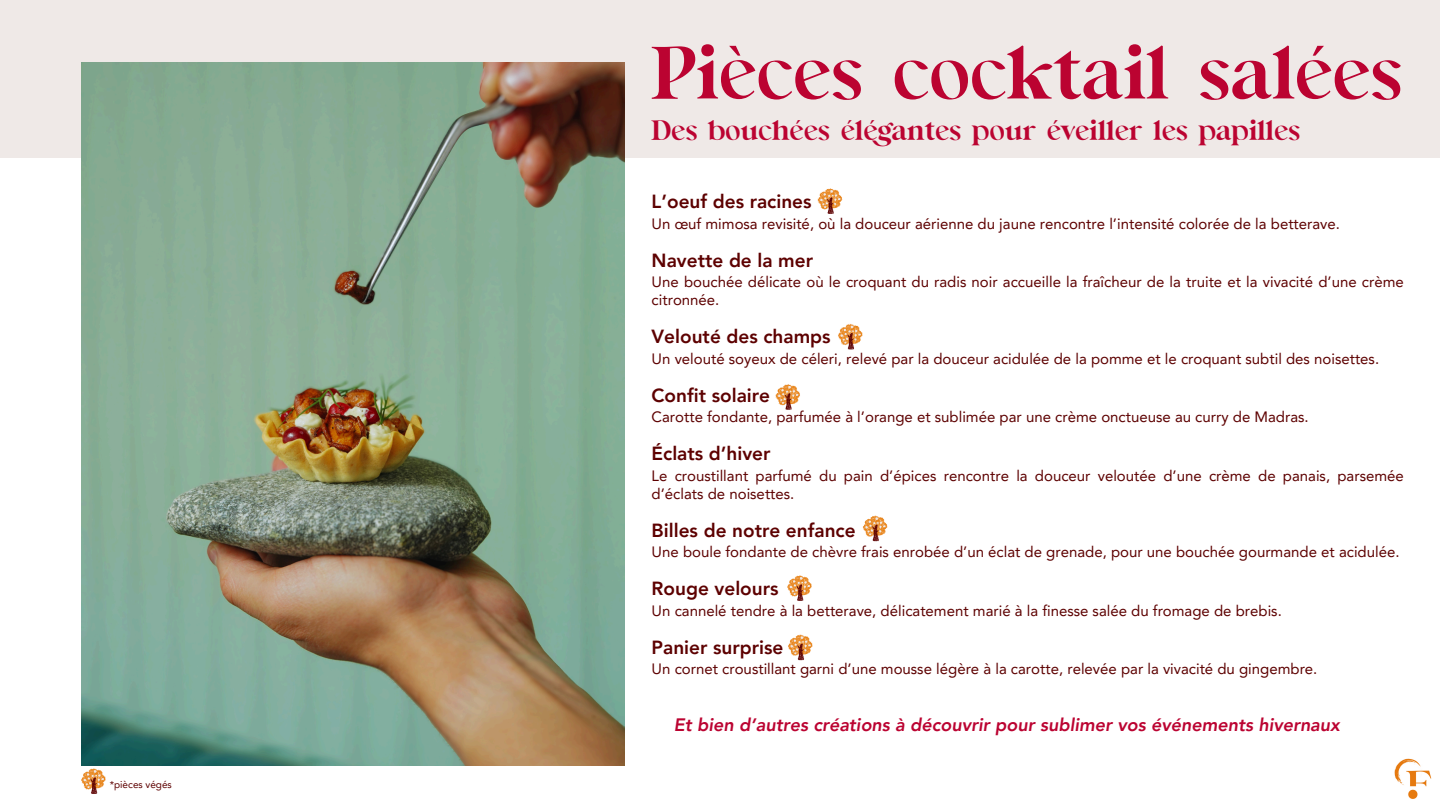
<style>
.page{position:relative;width:1440px;height:810px;background:#fff}
.page>*{position:absolute;margin:0;border:0;box-sizing:border-box;transform-origin:0 0}
.t1{font:75px "Voltaire Frangela";letter-spacing:.01em;color:#bb0331}
.t2{font:28px "Voltaire Frangela";letter-spacing:.01em;color:#bb0331}
.t3{font:800 19px "Avenir LT Pro";color:#5d0101}
.t4{font:italic 800 18px "Avenir LT Pro";color:#bb0331}
.t5{font:15px/18px "Avenir LT Pro";color:#5d0101}
.t6{font:10px "Avenir LT Pro";color:#5d0101}
</style>
<div class="page">
<img style="left:1394px;top:758px;width:38px;height:41px">
<div style="left:0;top:0;width:1440px;height:158px;background:#efe9e7"></div>
<img style="left:81px;top:63px;width:544px;height:703px">
<svg style="left:838px;top:324px;width:25px;height:26px"></svg>
<svg style="left:775px;top:384px;width:25px;height:26px"></svg>
<svg style="left:863px;top:515px;width:24px;height:26px"></svg>
<svg style="left:787px;top:575px;width:25px;height:26px"></svg>
<svg style="left:788px;top:634px;width:25px;height:26px"></svg>
<svg style="left:81px;top:768px;width:25px;height:26px"></svg>
<svg style="left:818px;top:188px;width:24px;height:26px"></svg>
<h4 class="t6" style="left:110px;top:781px;width:64px">*pièces végés</h4>
<h1 class="t1" style="left:652px;top:32px;width:752px">Pièces cocktail salées</h1>
<h4 class="t2" style="left:652px;top:114px;width:650px">Des bouchées élégantes pour éveiller les papilles</h4>
<h2 class="t3" style="left:652px;top:194px;width:162px">L’oeuf des racines</h2>
<h2 class="t5" style="left:652px;top:216px;width:690px">Un œuf mimosa revisité, où la douceur aérienne du jaune rencontre l’intensité colorée de la betterave.</h2>
<p class="t3" style="left:652px;top:252px;width:163px">Navette de la mer</p>
<p class="t5" style="left:652px;top:274px;width:754px">Une bouchée délicate où le croquant du radis noir accueille la fraîcheur de la truite et la vivacité d’une crème citronnée.</p>
<p class="t3" style="left:652px;top:329px;width:181px">Velouté des champs</p>
<p class="t5" style="left:652px;top:351px;width:729px">Un velouté soyeux de céleri, relevé par la douceur acidulée de la pomme et le croquant subtil des noisettes.</p>
<h4 class="t3" style="left:652px;top:387px;width:120px">Confit solaire</h4>
<h4 class="t5" style="left:652px;top:409px;width:659px">Carotte fondante, parfumée à l’orange et sublimée par une crème onctueuse au curry de Madras.</h4>
<h4 class="t3" style="left:652px;top:446px;width:120px">Éclats d’hiver</h4>
<h4 class="t5" style="left:652px;top:468px;width:754px">Le croustillant parfumé du pain d’épices rencontre la douceur veloutée d’une crème de panais, parsemée d’éclats de noisettes.</h4>
<h4 class="t3" style="left:652px;top:522px;width:206px">Billes de notre enfance</h4>
<h4 class="t5" style="left:652px;top:544px;width:749px">Une boule fondante de chèvre frais enrobée d’un éclat de grenade, pour une bouchée gourmande et acidulée.</h4>
<h4 class="t3" style="left:652px;top:581px;width:128px">Rouge velours</h4>
<h4 class="t5" style="left:652px;top:603px;width:632px">Un cannelé tendre à la betterave, délicatement marié à la finesse salée du fromage de brebis.</h4>
<h4 class="t3" style="left:652px;top:639px;width:133px">Panier surprise</h4>
<h4 class="t5" style="left:652px;top:661px;width:667px">Un cornet croustillant garni d’une mousse légère à la carotte, relevée par la vivacité du gingembre.</h4>
<h4 class="t4" style="left:674px;top:717px;width:668px">Et bien d’autres créations à découvrir pour sublimer vos événements hivernaux</h4>
</div>
